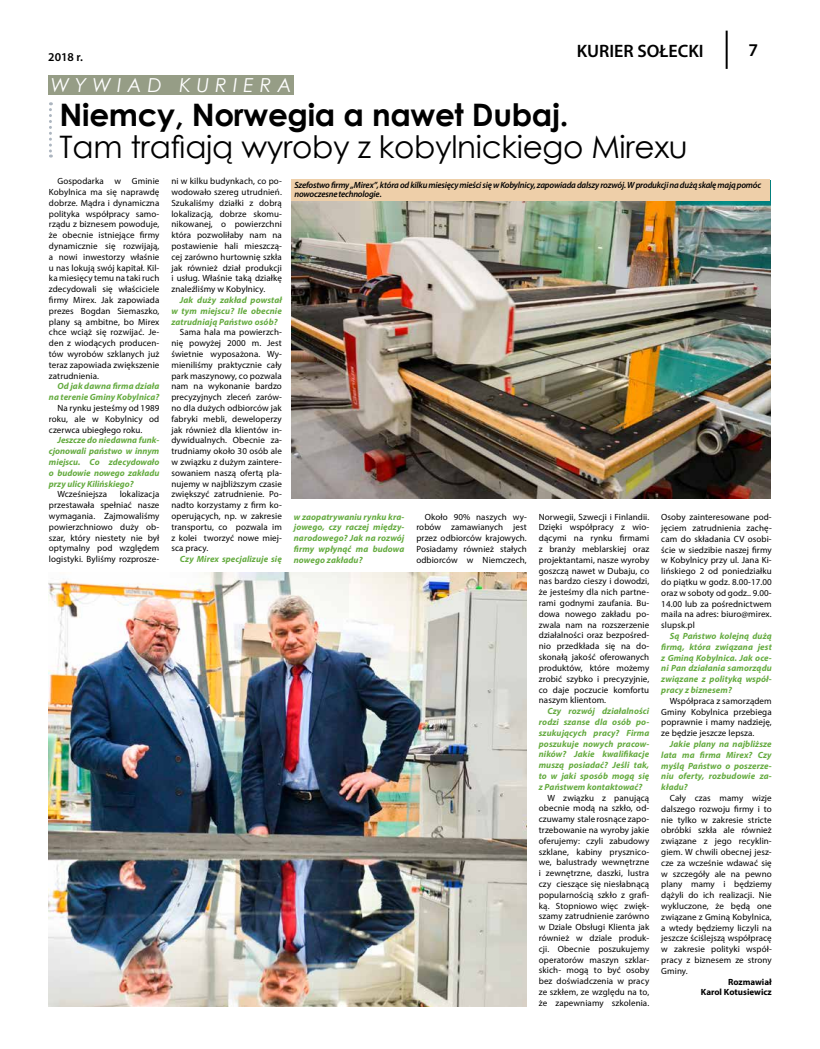
<style>
.page{position:relative;width:820px;height:1049px;background:#fff}
.page>*{position:absolute;margin:0;border:0;box-sizing:border-box;transform-origin:0 0}
.t1{font:31px "Century Gothic";letter-spacing:-.01em;color:#000}
.t2{font:700 31px "Century Gothic";letter-spacing:-.01em;color:#000}
.t3{font:italic 19.3px "Century Gothic";letter-spacing:.31em;color:#fff}
.t4{font:600 18px "Myriad Pro";color:#000}
.t5{font:600 12px "Myriad Pro";color:#000}
.t6{font:9px/10.8px "Myriad Pro";letter-spacing:.01em;color:#000;text-align:justify}
.t7{font:italic 700 9px/10.8px "Myriad Pro";letter-spacing:.01em;color:#65ab40;text-align:justify}
.t8{font:italic 600 9px/9px "Myriad Pro";letter-spacing:-.025em;color:#000}
.t9{font:700 9px/10.8px "Myriad Pro";color:#000;text-align:right}
</style>
<div class="page">
<hr style="left:725px;top:31px;width:2px;height:38px;background:#000">
<svg style="left:49px;top:102px;width:3px;height:56px"></svg>
<div style="left:48px;top:76px;width:246px;height:19px;background:#969d86"></div>
<img style="left:291px;top:200px;width:479px;height:299px">
<img style="left:49px;top:573px;width:477px;height:433px">
<div style="left:291px;top:179px;width:479px;height:21px;background:#eecfa9"></div>
<h3 class="t5" style="left:48px;top:50px;width:36px">2018 r.</h3>
<h2 class="t3" style="left:51px;top:72px;width:242px">WYWIAD KURIERA</h2>
<h3 class="t4" style="left:576px;top:39px;width:128px">KURIER SOŁECKI</h3>
<h1 class="t2" style="left:60px;top:91px;width:510px">Niemcy, Norwegia a nawet Dubaj.</h1>
<h1 class="t1" style="left:60px;top:125px;width:629px">Tam trafiają wyroby z kobylnickiego Mirexu</h1>
<h3 class="t4" style="left:748px;top:39px;width:11px">7</h3>
<p class="t6" style="left:49px;top:176px;width:112px;text-indent:9px">Gospodarka w Gminie Kobylnica ma się naprawdę dobrze. Mądra i dynamiczna polityka współpracy samo&shy;rządu z biznesem powoduje, że obecnie istniejące firmy dynamicznie się rozwijają, a nowi inwestorzy właśnie u nas lokują swój kapitał. Kil&shy;ka miesięcy temu na taki ruch zdecydowali się właściciele firmy Mirex. Jak zapowiada prezes Bogdan Siemaszko, plany są ambitne, bo Mirex chce wciąż się rozwijać. Je&shy;den z wiodących producen&shy;tów wyrobów szklanych już teraz zapowiada zwiększenie zatrudnienia.</p>
<p class="t7" style="left:49px;top:381px;width:112px;text-align:right">Od jak dawna firma działa na terenie Gminy Kobylnica?</p>
<p class="t6" style="left:49px;top:402px;width:112px;text-indent:9px">Na rynku jesteśmy od 1989 roku, ale w Kobylnicy od czerwca ubiegłego roku.</p>
<p class="t7" style="left:49px;top:435px;width:112px;text-indent:9px">Jeszcze do niedawna funk&shy;cjonowali państwo w innym miejscu. Co zdecydowało o budowie nowego zakładu przy ulicy Kilińskiego?</p>
<p class="t6" style="left:57px;top:489px;width:51px">Wcześniejsza</p>
<p class="t6" style="left:49px;top:489px;width:112px;text-indent:71px">lokalizacja przestawała spełniać nasze wymagania. Zajmowaliśmy powierzchniowo duży ob&shy;szar, który niestety nie był optymalny pod względem logistyki. Byliśmy rozprosze-</p>
<p class="t6" style="left:171px;top:176px;width:112px">ni w kilku budynkach, co po&shy;wodowało szereg utrudnień.<br>Szukaliśmy działki z dobrą lokalizacją, dobrze skomu&shy;nikowanej, o powierzchni która pozwoliłaby nam na postawienie hali mieszczą&shy;cej zarówno hurtownię szkła jak również dział produkcji i usług. Właśnie taką działkę znaleźliśmy w Kobylnicy.</p>
<p class="t7" style="left:171px;top:294px;width:112px;text-indent:9px">Jak duży zakład powstał w tym miejscu? Ile obecnie zatrudniają Państwo osób?</p>
<p class="t6" style="left:171px;top:327px;width:112px;text-indent:9px">Sama hala ma powierzch&shy;nię powyżej 2000 m. Jest świetnie wyposażona. Wy&shy;mieniliśmy praktycznie cały park maszynowy, co pozwala nam na wykonanie bardzo precyzyjnych zleceń zarów&shy;no dla dużych odbiorców jak fabryki mebli, deweloperzy jak również dla klientów in&shy;dywidualnych. Obecnie za&shy;trudniamy około 30 osób ale w związku z dużym zaintere&shy;sowaniem naszą ofertą pla&shy;nujemy w najbliższym czasie zwiększyć zatrudnienie. Po&shy;nadto korzystamy z firm ko&shy;operujących, np. w zakresie transportu, co pozwala im z kolei tworzyć nowe miej&shy;sca pracy.</p>
<p class="t7" style="left:180px;top:553px;width:103px">Czy Mirex specjalizuje się</p>
<p class="t8" style="left:294px;top:181px;width:468px">Szefostwo firmy „Mirex”, która od kilku miesięcy mieści się w Kobylnicy, zapowiada dalszy rozwój. W produkcji na dużą skalę mają pomóc nowoczesne technologie.</p>
<p class="t7" style="left:294px;top:511px;width:112px">w zaopatrywaniu rynku kra&shy;jowego, czy raczej między&shy;narodowego? Jak na rozwój firmy wpłynąć ma budowa nowego zakładu?</p>
<p class="t6" style="left:416px;top:511px;width:112px;text-indent:9px">Około 90% naszych wy&shy;robów zamawianych jest przez odbiorców krajowych.<br>Posiadamy również stałych odbiorców w Niemczech,</p>
<p class="t6" style="left:538px;top:511px;width:112px">Norwegii, Szwecji i Finlandii.<br>Dzięki współpracy z wio&shy;dącymi na rynku firmami z branży meblarskiej oraz projektantami, nasze wyroby goszczą nawet w Dubaju, co nas bardzo cieszy i dowodzi, że jesteśmy dla nich partne&shy;rami godnymi zaufania. Bu&shy;dowa nowego zakładu po&shy;zwala nam na rozszerzenie działalności oraz bezpośred&shy;nio przedkłada się na do&shy;skonałą jakość oferowanych produktów, które możemy zrobić szybko i precyzyjnie, co daje poczucie komfortu naszym klientom.</p>
<p class="t7" style="left:538px;top:705px;width:112px;text-indent:9px">Czy rozwój działalności rodzi szanse dla osób po&shy;szukujących pracy? Firma poszukuje nowych pracow&shy;ników? Jakie kwalifikacje muszą posiadać? Jeśli tak, to w jaki sposób mogą się z Państwem kontaktować?</p>
<p class="t6" style="left:538px;top:792px;width:112px;text-indent:9px">W związku z panującą obecnie modą na szkło, od&shy;czuwamy stale rosnące zapo&shy;trzebowanie na wyroby jakie oferujemy: czyli zabudowy szklane, kabiny prysznico&shy;we, balustrady wewnętrzne i zewnętrzne, daszki, lustra czy cieszące się niesłabnącą popularnością szkło z grafi&shy;ką. Stopniowo więc zwięk&shy;szamy zatrudnienie zarówno w Dziale Obsługi Klienta jak również w dziale produk&shy;cji. Obecnie poszukujemy operatorów maszyn szklar&shy;skich- mogą to być osoby bez doświadczenia w pracy ze szkłem, ze względu na to, że zapewniamy szkolenia.</p>
<p class="t6" style="left:661px;top:512px;width:112px">Osoby zainteresowane pod&shy;jęciem zatrudnienia zachę&shy;cam do składania CV osobi&shy;ście w siedzibie naszej firmy w Kobylnicy przy ul. Jana Ki&shy;lińskiego 2 od poniedziałku do piątku w godz. 8.00-17.00 oraz w soboty od godz.. 9.00- 14.00 lub za pośrednictwem maila na adres: biuro@mirex. slupsk.pl</p>
<p class="t7" style="left:661px;top:630px;width:112px;text-indent:9px">Są Państwo kolejną dużą firmą, która związana jest z Gminą Kobylnica. Jak oce&shy;ni Pan działania samorządu związane z polityką współ&shy;pracy z biznesem?</p>
<p class="t6" style="left:661px;top:695px;width:112px;text-indent:9px">Współpraca z samorządem Gminy Kobylnica przebiega poprawnie i mamy nadzieję, ze będzie jeszcze lepsza.</p>
<p class="t7" style="left:661px;top:738px;width:112px;text-indent:9px">Jakie plany na najbliższe lata ma firma Mirex? Czy myślą Państwo o poszerze&shy;niu oferty, rozbudowie za&shy;kładu?</p>
<p class="t6" style="left:661px;top:792px;width:112px;text-indent:9px">Cały czas mamy wizje dalszego rozwoju firmy i to nie tylko w zakresie stricte obróbki szkła ale również związane z jego recyklin&shy;giem. W chwili obecnej jesz&shy;cze za wcześnie wdawać się w szczegóły ale na pewno plany mamy i będziemy dążyli do ich realizacji. Nie wykluczone, że będą one związane z Gminą Kobylnica, a wtedy będziemy liczyli na jeszcze ściślejszą współpracę w zakresie polityki współ&shy;pracy z biznesem ze strony Gminy.</p>
<p class="t9" style="left:700px;top:976px;width:72px">Rozmawiał<br>Karol Kotusiewicz</p>
</div>
